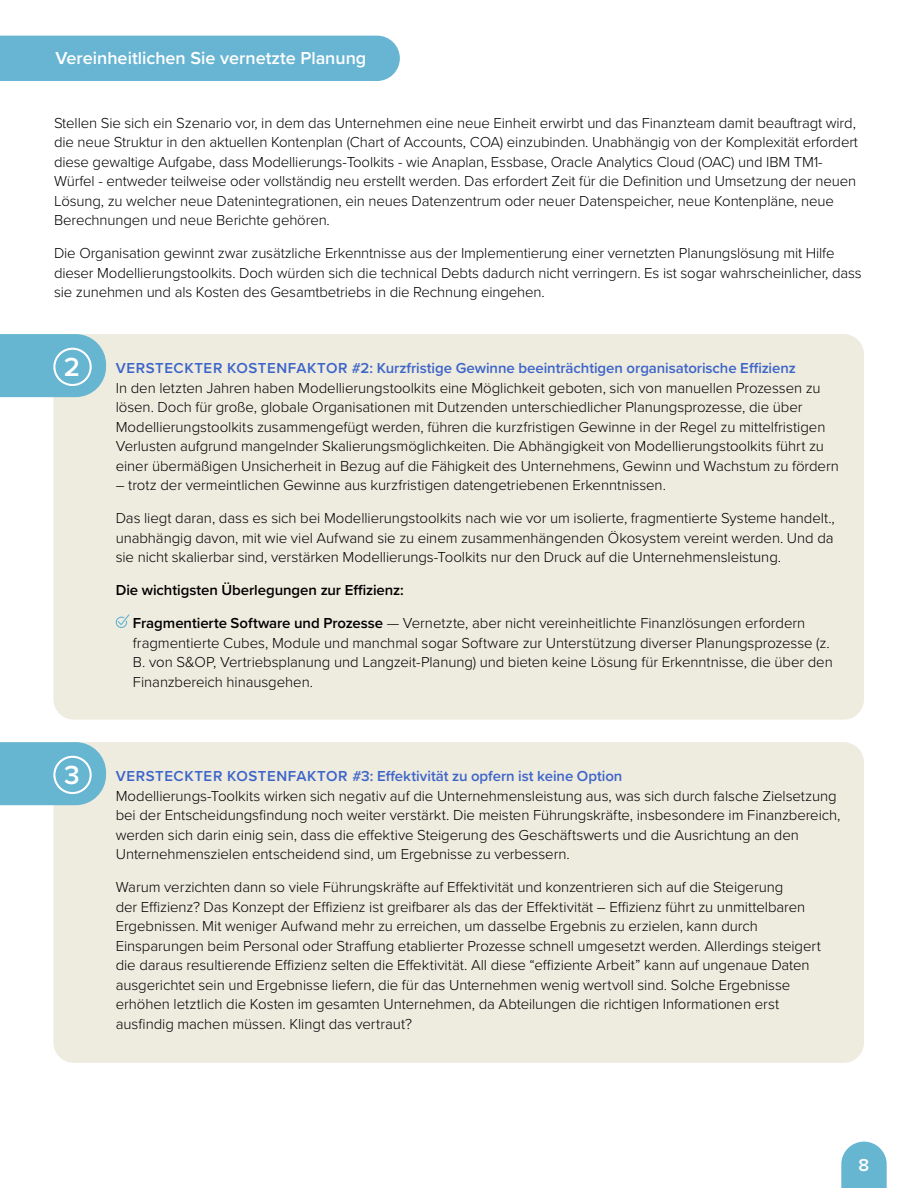
<style>
.page{position:relative;width:918px;height:1188px;background:#fff}
.page>*{position:absolute;margin:0;border:0;box-sizing:border-box;transform-origin:0 0}
.t1{font:600 27.15px "Proxima Nova";color:#fff}
.t2{font:600 18px "Proxima Nova";color:#fff}
.t3{font:300 15px/19.5px "Proxima Nova";letter-spacing:-.005em;color:#000}
.t4{font:600 15px "Proxima Nova";color:#3d65c9}
.t5{font:600 15px "Proxima Nova";letter-spacing:-.005em;color:#000}
.s1{font-weight:600}
</style>
<div class="page">
<div style="left:0;top:36px;width:400px;height:45px;background:#67b5d2"></div>
<svg style="left:841px;top:1142px;width:46px;height:46px;background:#77bdd6"></svg>
<div style="left:53px;top:334px;width:811px;height:386px;background:#eeebdf;border-radius:20px"></div>
<svg style="left:0;top:334px;width:106px;height:63px;background:#70b9d2"></svg>
<div style="left:53px;top:348px;width:39px;height:38px;border:2px solid #fff;border-radius:50%"></div>
<svg style="left:116px;top:614px;width:13px;height:14px"></svg>
<div style="left:53px;top:742px;width:811px;height:321px;background:#eeebdf;border-radius:20px"></div>
<svg style="left:0;top:742px;width:106px;height:63px;background:#70b9d2"></svg>
<div style="left:53px;top:756px;width:39px;height:38px;border:2px solid #fff;border-radius:50%"></div>
<p class="t2" style="left:56px;top:44px;width:312px">Vereinheitlichen Sie vernetzte Planung</p>
<p class="t3" style="left:54px;top:112px;width:806px">Stellen Sie sich ein Szenario vor, in dem das Unternehmen eine neue Einheit erwirbt und das Finanzteam damit beauftragt wird, die neue Struktur in den aktuellen Kontenplan (Chart of Accounts, COA) einzubinden. Unabhängig von der Komplexität erfordert diese gewaltige Aufgabe, dass Modellierungs-Toolkits - wie Anaplan, Essbase, Oracle Analytics Cloud (OAC) und IBM TM1- Würfel - entweder teilweise oder vollständig neu erstellt werden. Das erfordert Zeit für die Definition und Umsetzung der neuen Lösung, zu welcher neue Datenintegrationen, ein neues Datenzentrum oder neuer Datenspeicher, neue Kontenpläne, neue Berechnungen und neue Berichte gehören.</p>
<p class="t3" style="left:54px;top:242px;width:809px">Die Organisation gewinnt zwar zusätzliche Erkenntnisse aus der Implementierung einer vernetzten Planungslösung mit Hilfe dieser Modellierungstoolkits. Doch würden sich die technical Debts dadurch nicht verringern. Es ist sogar wahrscheinlicher, dass sie zunehmen und als Kosten des Gesamtbetriebs in die Rechnung eingehen.</p>
<h1 class="t1" style="left:64px;top:346px;width:18px">2</h1>
<p class="t4" style="left:116px;top:357px;width:682px">VERSTECKTER KOSTENFAKTOR #2: Kurzfristige Gewinne beeinträchtigen organisatorische Effizienz</p>
<p class="t3" style="left:116px;top:377px;width:725px">In den letzten Jahren haben Modellierungstoolkits eine Möglichkeit geboten, sich von manuellen Prozessen zu lösen. Doch für große, globale Organisationen mit Dutzenden unterschiedlicher Planungsprozesse, die über Modellierungstoolkits zusammengefügt werden, führen die kurzfristigen Gewinne in der Regel zu mittelfristigen Verlusten aufgrund mangelnder Skalierungsmöglichkeiten. Die Abhängigkeit von Modellierungstoolkits führt zu einer übermäßigen Unsicherheit in Bezug auf die Fähigkeit des Unternehmens, Gewinn und Wachstum zu fördern</p>
<p class="t3" style="left:116px;top:474px;width:550px">– trotz der vermeintlichen Gewinne aus kurzfristigen datengetriebenen Erkenntnissen.</p>
<p class="t3" style="left:116px;top:507px;width:721px;text-align:justify">Das liegt daran, dass es sich bei Modellierungstoolkits nach wie vor um isolierte, fragmentierte Systeme handelt., unabhängig davon, mit wie viel Aufwand sie zu einem zusammenhängenden Ökosystem vereint werden. Und da sie nicht skalierbar sind, verstärken Modellierungs-Toolkits nur den Druck auf die Unternehmensleistung.</p>
<p class="t5" style="left:116px;top:579px;width:290px">Die wichtigsten Überlegungen zur Effizienz:</p>
<p class="t3" style="left:133px;top:612px;width:701px"><span class="s1">Fragmentierte Software und Prozesse</span> — Vernetzte, aber nicht vereinheitlichte Finanzlösungen erfordern fragmentierte Cubes, Module und manchmal sogar Software zur Unterstützung diverser Planungsprozesse (z.<br>B. von S&amp;OP, Vertriebsplanung und Langzeit-Planung) und bieten keine Lösung für Erkenntnisse, die über den Finanzbereich hinausgehen.</p>
<h1 class="t1" style="left:64px;top:754px;width:17px">3</h1>
<p class="t4" style="left:116px;top:765px;width:508px">VERSTECKTER KOSTENFAKTOR #3: Effektivität zu opfern ist keine Option</p>
<p class="t3" style="left:116px;top:785px;width:726px">Modellierungs-Toolkits wirken sich negativ auf die Unternehmensleistung aus, was sich durch falsche Zielsetzung bei der Entscheidungsfindung noch weiter verstärkt. Die meisten Führungskräfte, insbesondere im Finanzbereich, werden sich darin einig sein, dass die effektive Steigerung des Geschäftswerts und die Ausrichtung an den Unternehmenszielen entscheidend sind, um Ergebnisse zu verbessern.</p>
<p class="t3" style="left:116px;top:877px;width:707px">Warum verzichten dann so viele Führungskräfte auf Effektivität und konzentrieren sich auf die Steigerung<br>der Effizienz? Das Konzept der Effizienz ist greifbarer als das der Effektivität – Effizienz führt zu unmittelbaren Ergebnissen. Mit weniger Aufwand mehr zu erreichen, um dasselbe Ergebnis zu erzielen, kann durch Einsparungen beim Personal oder Straffung etablierter Prozesse schnell umgesetzt werden. Allerdings steigert die daraus resultierende Effizienz selten die Effektivität. All diese “effiziente Arbeit” kann auf ungenaue Daten ausgerichtet sein und Ergebnisse liefern, die für das Unternehmen wenig wertvoll sind. Solche Ergebnisse erhöhen letztlich die Kosten im gesamten Unternehmen, da Abteilungen die richtigen Informationen erst ausfindig machen müssen. Klingt das vertraut?</p>
<p class="t2" style="left:859px;top:1151px;width:12px">8</p>
</div>
